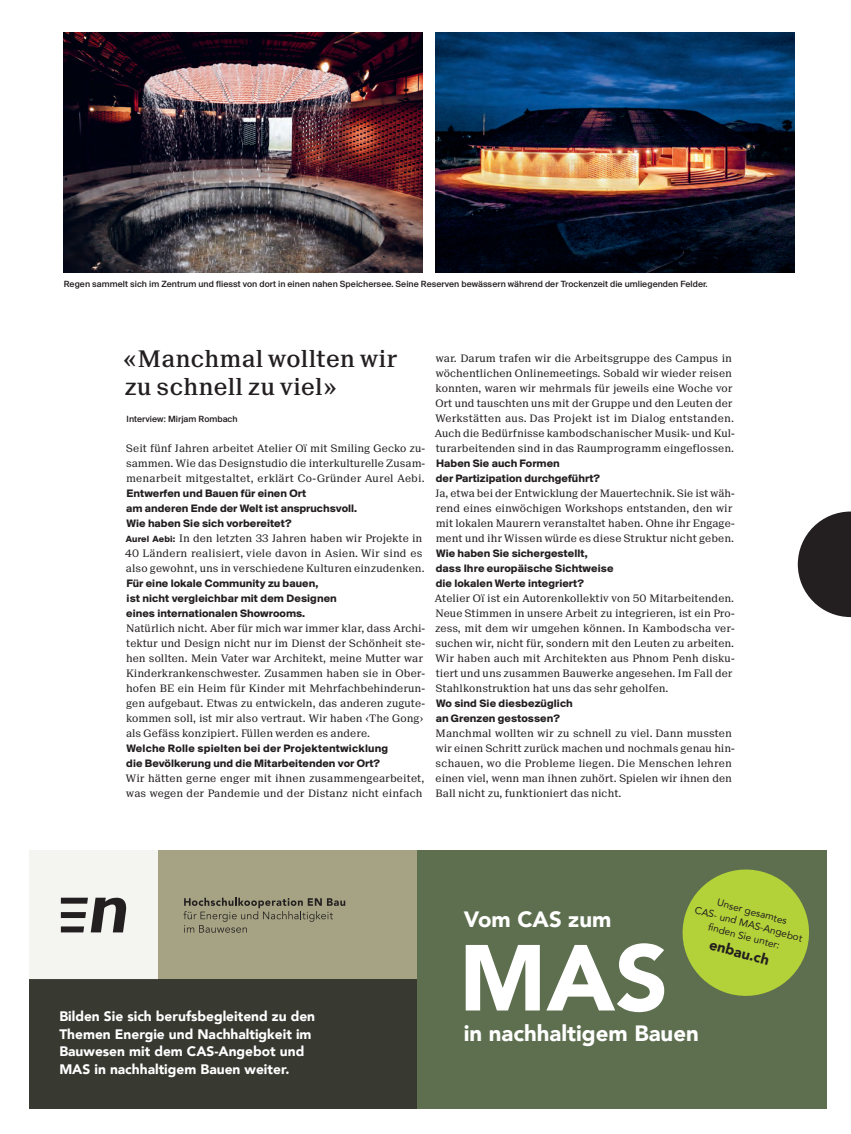
<style>
.page{position:relative;width:851px;height:1134px;background:#fff}
.page>*{position:absolute;margin:0;border:0;box-sizing:border-box;transform-origin:0 0}
.t1{font:900 92.62px "Avenir";color:#fff}
.t2{font:500 25px/27.5px "Suisse BP Neue";letter-spacing:.01em;color:#231f20}
.t3{font:900 22.12px "Avenir";color:#fff}
.t4{font:900 14.5px "Avenir";color:#231f20}
.t5{font:900 13.75px/17.5px "Avenir";color:#fff}
.t6{font:11.25px/15px "Suisse BP Neue";letter-spacing:.005em;color:#231f20}
.t7{font:700 11.25px/15px "Suisse BP Intl";letter-spacing:.005em;color:#231f20}
.t8{font:10px/12.9px "Avenir";color:#231f20;text-align:center}
.t9{font:500 9.38px "Suisse BP Intl";letter-spacing:.005em;color:#231f20}
.s1{font-family:"Suisse BP Intl";font-weight:700;font-size:9.38px}
</style>
<div class="page">
<div style="left:29px;top:980px;width:388px;height:129px;background:#383a32"></div>
<div style="left:158px;top:850px;width:259px;height:130px;background:#a5a383"></div>
<div style="left:29px;top:850px;width:129px;height:130px;background:#f4f4f0"></div>
<div style="left:417px;top:850px;width:409px;height:259px;background:#5e6f50"></div>
<svg style="left:61px;top:898px;width:66px;height:34px"></svg>
<svg style="left:183px;top:898px;width:162px;height:35px"></svg>
<svg style="left:682px;top:869px;width:127px;height:127px"></svg>
<img style="left:64px;top:32px;width:359px;height:240px">
<img style="left:435px;top:32px;width:359px;height:240px">
<svg style="left:797px;top:511px;width:53px;height:106px"></svg>
<p class="t9" style="left:64px;top:278px;width:645px">Regen sammelt sich im Zentrum und fliesst von dort in einen nahen Speichersee. Seine Reserven bewässern während der Trockenzeit die umliegenden Felder.</p>
<h2 class="t2" style="left:124px;top:344px;width:274px">«Manchmal wollten wir zu schnell zu viel»</h2>
<p class="t9" style="left:126px;top:413px;width:112px">Interview: Mirjam Rombach</p>
<p class="t6" style="left:126px;top:440px;width:300px;text-align:justify">Seit fünf Jahren arbeitet Atelier Oï mit Smiling Gecko zu&shy;sammen. Wie das Designstudio die interkulturelle Zusam&shy;menarbeit mitgestaltet, erklärt Co-Gründer Aurel Aebi.</p>
<p class="t7" style="left:126px;top:486px;width:232px">Entwerfen und Bauen für einen Ort<br>am anderen Ende der Welt ist anspruchsvoll.<br>Wie haben Sie sich vorbereitet?</p>
<p class="t6" style="left:125px;top:530px;width:301px"><span class="s1">Aurel Aebi:</span> In den letzten 33 Jahren haben wir Projekte in<br>40 Ländern realisiert, viele davon in Asien. Wir sind es also gewohnt, uns in verschiedene Kulturen einzudenken.</p>
<p class="t7" style="left:126px;top:576px;width:212px">Für eine lokale Community zu bauen,<br>ist nicht vergleichbar mit dem Designen eines internationalen Showrooms.</p>
<p class="t6" style="left:126px;top:620px;width:301px">Natürlich nicht. Aber für mich war immer klar, dass Archi&shy;tektur und Design nicht nur im Dienst der Schönheit ste&shy;hen sollten. Mein Vater war Architekt, meine Mutter war Kinderkrankenschwester. Zusammen haben sie in Ober&shy;hofen BE ein Heim für Kinder mit Mehrfachbehinderun&shy;gen aufgebaut. Etwas zu entwickeln, das anderen zugute&shy;kommen soll, ist mir also vertraut. Wir haben ‹The Gong› als Gefäss konzipiert. Füllen werden es andere.</p>
<p class="t7" style="left:126px;top:741px;width:263px">Welche Rolle spielten bei der Projektentwicklung die Bevölkerung und die Mitarbeitenden vor Ort?</p>
<p class="t6" style="left:126px;top:770px;width:300px">Wir hätten gerne enger mit ihnen zusammengearbeitet, was wegen der Pandemie und der Distanz nicht einfach</p>
<p class="t6" style="left:435px;top:350px;width:301px">war. Darum trafen wir die Arbeitsgruppe des Campus in wöchentlichen Onlinemeetings. Sobald wir wieder reisen konnten, waren wir mehrmals für jeweils eine Woche vor Ort und tauschten uns mit der Gruppe und den Leuten der Werkstätten aus. Das Projekt ist im Dialog entstanden.<br>Auch die Bedürfnisse kambodschanischer Musik- und Kul&shy;turarbeitenden sind in das Raumprogramm eingeflossen.</p>
<p class="t7" style="left:435px;top:456px;width:166px">Haben Sie auch Formen<br>der Partizipation durchgeführt?</p>
<p class="t6" style="left:435px;top:485px;width:301px">Ja, etwa bei der Entwicklung der Mauertechnik. Sie ist wäh&shy;rend eines einwöchigen Workshops entstanden, den wir mit lokalen Maurern veranstaltet haben. Ohne ihr Engage&shy;ment und ihr Wissen würde es diese Struktur nicht geben.</p>
<p class="t7" style="left:435px;top:546px;width:179px">Wie haben Sie sichergestellt, dass Ihre europäische Sichtweise die lokalen Werte integriert?</p>
<p class="t6" style="left:435px;top:590px;width:301px">Atelier Oï ist ein Autorenkollektiv von 50 Mitarbeitenden.<br>Neue Stimmen in unsere Arbeit zu integrieren, ist ein Pro&shy;zess, mit dem wir umgehen können. In Kambodscha ver&shy;suchen wir, nicht für, sondern mit den Leuten zu arbeiten.<br>Wir haben auch mit Architekten aus Phnom Penh disku&shy;tiert und uns zusammen Bauwerke angesehen. Im Fall der Stahlkonstruktion hat uns das sehr geholfen.</p>
<p class="t7" style="left:435px;top:696px;width:139px">Wo sind Sie diesbezüglich an Grenzen gestossen?</p>
<p class="t6" style="left:435px;top:725px;width:301px">Manchmal wollten wir zu schnell zu viel. Dann mussten wir einen Schritt zurück machen und nochmals genau hin&shy;schauen, wo die Probleme liegen. Die Menschen lehren einen viel, wenn man ihnen zuhört. Spielen wir ihnen den Ball nicht zu, funktioniert das nicht.</p>
<p class="t5" style="left:59px;top:1007px;width:257px">Bilden Sie sich berufsbegleitend zu den Themen Energie und Nachhaltigkeit im Bauwesen mit dem CAS-Angebot und MAS in nachhaltigem Bauen weiter.</p>
<p class="t8" style="left:700px;top:890px;width:112px;rotate:15deg">Unser gesamtes<br>CAS- und MAS-Angebot finden Sie unter:</p>
<h3 class="t3" style="left:463px;top:901px;width:149px">Vom CAS zum</h3>
<h1 class="t1" style="left:459px;top:899px;width:211px">MAS</h1>
<h3 class="t3" style="left:463px;top:1014px;width:236px">in nachhaltigem Bauen</h3>
<p class="t4" style="left:712px;top:932px;width:63px;rotate:15deg">enbau.ch</p>
</div>
